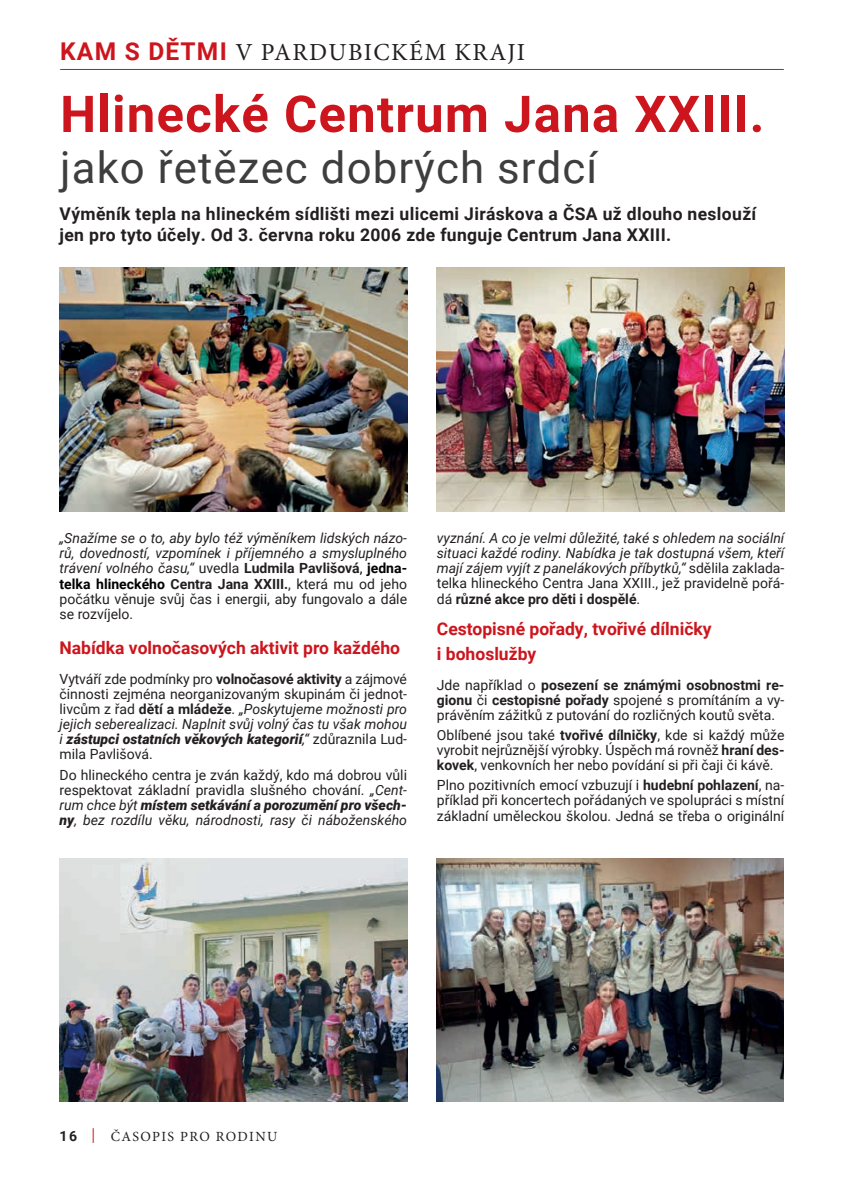
<style>
.page{position:relative;width:844px;height:1191px;background:#fff}
.page>*{position:absolute;margin:0;border:0;box-sizing:border-box;transform-origin:0 0}
.t1{font:700 50.75px "Roboto";letter-spacing:.025em;color:#cd151d}
.t2{font:43.75px "Roboto";letter-spacing:.025em;color:#3e3e3f}
.t3{font:24.5px "Minion Pro";letter-spacing:.06em;color:#231f20}
.t4{font:700 17.5px/21px "Roboto";letter-spacing:.02em;color:#231f20}
.t5{font:700 17.5px/25.2px "Roboto";color:#cd151d}
.t6{font:14px/15px "Roboto";color:#231f20;text-align:justify}
.t7{font:italic 14px/15px "Roboto";color:#231f20;text-align:justify}
.t8{font:14px "Minion Pro";letter-spacing:.095em;color:#231f20}
.s1{font-family:"Roboto";font-weight:700;color:#cd151d}
.s2{font-style:normal}
.s3{font-weight:700;font-style:normal}
.s4{font-style:normal;color:#000}
.s5{font-weight:700;font-style:normal;color:#000}
.s6{font-weight:700}
.s7{font-style:italic}
.s8{font-weight:900;font-style:italic}
.s9{font-family:"Roboto";font-weight:700}
.s10{font-family:"Loretta";font-weight:700;font-size:17.5px;color:#cd151d}
</style>
<div class="page">
<hr style="left:60px;top:69px;width:723px;height:1px;background:#cd151d">
<img style="left:437px;top:268px;width:347px;height:243px">
<img style="left:60px;top:268px;width:347px;height:243px">
<img style="left:60px;top:858px;width:347px;height:243px">
<img style="left:436px;top:858px;width:347px;height:243px">
<h3 class="t3" style="left:60px;top:36px;width:466px"><span class="s1">KAM S DĚTMI</span> V PARDUBICKÉM KRAJI</h3>
<h1 class="t1" style="left:60px;top:78px;width:705px">Hlinecké Centrum Jana XXIII.</h1>
<h2 class="t2" style="left:60px;top:136px;width:538px">jako řetězec dobrých srdcí</h2>
<p class="t4" style="left:60px;top:202px;width:698px">Výměník tepla na hlineckém sídlišti mezi ulicemi Jiráskova a ČSA už dlouho neslouží jen pro tyto účely. Od 3. června roku 2006 zde funguje Centrum Jana XXIII.</p>
<p class="t7" style="left:60px;top:530px;width:349px">„Snažíme se o to, aby bylo též výměníkem lidských názo&shy;rů, dovedností, vzpomínek i příjemného a smysluplného trávení volného času,“ <span class="s2">uvedla</span> <span class="s3">Ludmila Pavlišová</span><span class="s4">,</span> <span class="s5">jedna&shy;telka hlineckého</span> <span class="s3">Centra Jana XXIII.</span><span class="s2">, která mu od jeho počátku věnuje svůj čas i energii, aby fungovalo a dále se rozvíjelo.</span></p>
<p class="t5" style="left:60px;top:634px;width:342px">Nabídka volnočasových aktivit pro každého</p>
<p class="t6" style="left:60px;top:671px;width:349px">Vytváří zde podmínky pro <span class="s6">volnočasové aktivity</span> a zájmové činnosti zejména neorganizovaným skupinám či jednot&shy;livcům z řad <span class="s6">dětí a mládeže</span>. <span class="s7">„Poskytujeme možnosti pro jejich seberealizaci. Naplnit svůj volný čas tu však mohou i</span> <span class="s8">zástupci ostatních věkových kategorií</span><span class="s7">,“</span> zdůraznila Lud&shy;mila Pavlišová.</p>
<p class="t6" style="left:60px;top:766px;width:349px">Do hlineckého centra je zván každý, kdo má dobrou vůli respektovat základní pravidla slušného chování. <span class="s7">„Cent&shy;rum chce být</span> <span class="s8">místem setkávání a porozumění pro všech&shy;ny</span><span class="s7">, bez rozdílu věku, národnosti, rasy či náboženského</span></p>
<p class="t7" style="left:437px;top:530px;width:349px">vyznání. A co je velmi důležité, také s ohledem na sociální situaci každé rodiny. Nabídka je tak dostupná všem, kteří mají zájem vyjít z panelákových příbytků,“ <span class="s2">sdělila zaklada&shy;telka hlineckého Centra Jana XXIII., jež pravidelně pořá&shy;dá</span> <span class="s3">různé akce pro děti i dospělé</span><span class="s2">.</span></p>
<p class="t5" style="left:437px;top:615px;width:276px">Cestopisné pořady, tvořivé dílničky i bohoslužby</p>
<p class="t6" style="left:437px;top:677px;width:349px">Jde například o <span class="s6">posezení se známými osobnostmi re&shy;gionu</span> či <span class="s6">cestopisné pořady</span> spojené s promítáním a vy&shy;právěním zážitků z putování do rozličných koutů světa.</p>
<p class="t6" style="left:437px;top:727px;width:349px">Oblíbené jsou také <span class="s6">tvořivé dílničky</span>, kde si každý může vyrobit nejrůznější výrobky. Úspěch má rovněž <span class="s6">hraní des&shy;kovek</span>, venkovních her nebo povídání si při čaji či kávě.</p>
<p class="t6" style="left:437px;top:777px;width:349px">Plno pozitivních emocí vzbuzují i <span class="s6">hudební pohlazení</span>, na&shy;příklad při koncertech pořádaných ve spolupráci s místní základní uměleckou školou. Jedná se třeba o originální</p>
<p class="t8" style="left:60px;top:1127px;width:219px"><span class="s9">16</span> <span class="s10">|</span> ČASOPIS PRO RODINU</p>
</div>
